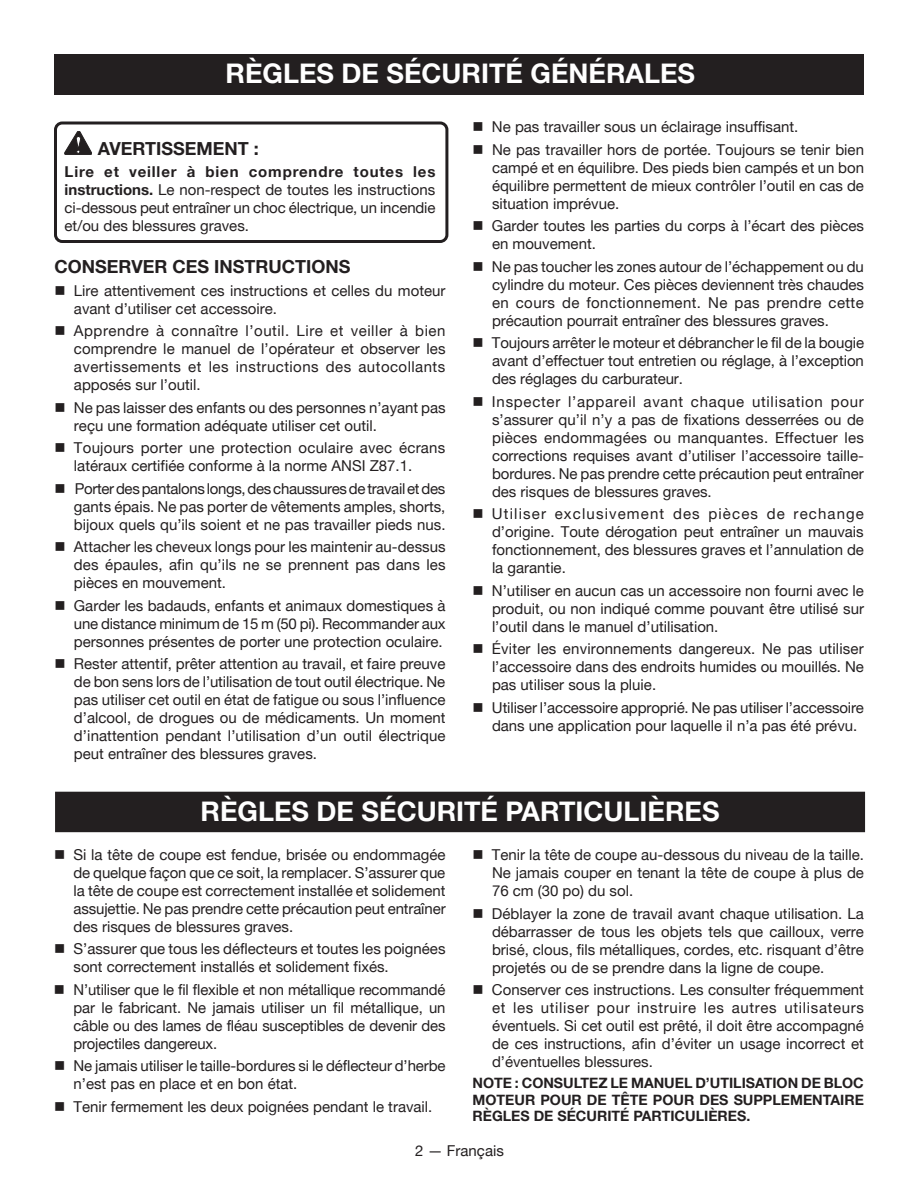
<style>
.page{position:relative;width:918px;height:1188px;background:#fff}
.page>*{position:absolute;margin:0;border:0;box-sizing:border-box;transform-origin:0 0}
.HEADING{font:700 27px "Helvetica Neue";color:#fff}
.Warning{font:700 18px "Helvetica Neue";color:#231f20}
.bullets{font:15px/18px "Helvetica Neue";color:#231f20;text-align:justify}
.Warning_Text{font:15px/18px "Helvetica Neue";letter-spacing:-.01em;color:#231f20;text-align:justify}
.Body_text{font:700 14.25px/16.5px "Helvetica Neue";color:#231f20;text-align:justify}
.s1{font-weight:700}
</style>
<div class="page">
<div style="left:54px;top:122px;width:394px;height:121px;border:3px solid #231f20;border-radius:7px"></div>
<svg style="left:65px;top:131px;width:27px;height:24px"></svg>
<div style="left:54px;top:54px;width:810px;height:40px;background:#231f20"></div>
<div style="left:56px;top:792px;width:808px;height:39px;background:#231f20"></div>
<div style="left:55px;top:792px;width:810px;height:40px;border:2px solid #231f20"></div>
<p class="HEADING" style="left:226px;top:57px;width:471px">RÈGLES DE SÉCURITÉ GÉNÉRALES</p>
<p class="bullets" style="left:472px;top:118px;width:327px">■ Ne pas travailler sous un éclairage insuffisant.</p>
<p class="bullets" style="left:492px;top:140px;width:374px;text-indent:-20px">■ Ne pas travailler hors de portée. Toujours se tenir bien campé et en équilibre. Des pieds bien campés et un bon équilibre permettent de mieux contrôler l’outil en cas de situation imprévue.</p>
<p class="bullets" style="left:492px;top:217px;width:374px;text-indent:-20px">■ Garder toutes les parties du corps à l’écart des pièces en mouvement.</p>
<p class="bullets" style="left:492px;top:257px;width:374px;text-indent:-20px">■ Ne pas toucher les zones autour de l’échappement ou du cylindre du moteur. Ces pièces deviennent très chaudes en cours de fonctionnement. Ne pas prendre cette précaution pourrait entraîner des blessures graves.</p>
<p class="bullets" style="left:492px;top:334px;width:374px;text-indent:-20px">■ Toujours arrêter le moteur et débrancher le fil de la bougie avant d’effectuer tout entretien ou réglage, à l’exception des réglages du carburateur.</p>
<p class="bullets" style="left:492px;top:392px;width:374px;text-indent:-20px">■ Inspecter l’appareil avant chaque utilisation pour s’assurer qu’il n’y a pas de fixations desserrées ou de pièces endommagées ou manquantes. Effectuer les corrections requises avant d’utiliser l’accessoire taille&shy;bordures. Ne pas prendre cette précaution peut entraîner des risques de blessures graves.</p>
<p class="bullets" style="left:492px;top:505px;width:374px;text-indent:-20px">■ Utiliser exclusivement des pièces de rechange d’origine. Toute dérogation peut entraîner un mauvais fonctionnement, des blessures graves et l’annulation de la garantie.</p>
<p class="bullets" style="left:492px;top:581px;width:374px;text-indent:-20px">■ N’utiliser en aucun cas un accessoire non fourni avec le produit, ou non indiqué comme pouvant être utilisé sur l’outil dans le manuel d’utilisation.</p>
<p class="bullets" style="left:492px;top:640px;width:373px;text-indent:-20px">■ Éviter les environnements dangereux. Ne pas utiliser l’accessoire dans des endroits humides ou mouillés. Ne pas utiliser sous la pluie.</p>
<p class="bullets" style="left:492px;top:698px;width:373px;text-indent:-20px">■ Utiliser l’accessoire approprié. Ne pas utiliser l’accessoire dans une application pour laquelle il n’a pas été prévu.</p>
<p class="Warning" style="left:98px;top:137px;width:162px">AVERTISSEMENT :</p>
<p class="Warning_Text" style="left:65px;top:163px;width:372px"><span class="s1">Lire et veiller à bien comprendre toutes les instructions.</span> Le non-respect de toutes les instructions ci-dessous peut entraîner un choc électrique, un incendie et/ou des blessures graves.</p>
<p class="Warning" style="left:54px;top:256px;width:298px">CONSERVER CES INSTRUCTIONS</p>
<p class="bullets" style="left:74px;top:281px;width:373px;text-indent:-20px">■ Lire attentivement ces instructions et celles du moteur avant d’utiliser cet accessoire.</p>
<p class="bullets" style="left:74px;top:322px;width:373px;text-indent:-20px">■ Apprendre à connaître l’outil. Lire et veiller à bien comprendre le manuel de l’opérateur et observer les avertissements et les instructions des autocollants apposés sur l’outil.</p>
<p class="bullets" style="left:74px;top:398px;width:373px;text-indent:-20px">■ Ne pas laisser des enfants ou des personnes n’ayant pas reçu une formation adéquate utiliser cet outil.</p>
<p class="bullets" style="left:74px;top:439px;width:373px;text-indent:-20px">■ Toujours porter une protection oculaire avec écrans latéraux certifiée conforme à la norme ANSI Z87.1.</p>
<p class="bullets" style="left:74px;top:479px;width:373px;text-indent:-20px">■ Porter des pantalons longs, des chaussures de travail et des gants épais. Ne pas porter de vêtements amples, shorts, bijoux quels qu’ils soient et ne pas travailler pieds nus.</p>
<p class="bullets" style="left:74px;top:538px;width:373px;text-indent:-20px">■ Attacher les cheveux longs pour les maintenir au-dessus des épaules, afin qu’ils ne se prennent pas dans les pièces en mouvement.</p>
<p class="bullets" style="left:74px;top:596px;width:373px;text-indent:-20px">■ Garder les badauds, enfants et animaux domestiques à une distance minimum de 15 m (50 pi). Recommander aux personnes présentes de porter une protection oculaire.</p>
<p class="bullets" style="left:74px;top:655px;width:373px;text-indent:-20px">■ Rester attentif, prêter attention au travail, et faire preuve de bon sens lors de l’utilisation de tout outil électrique. Ne pas utiliser cet outil en état de fatigue ou sous l’influence d’alcool, de drogues ou de médicaments. Un moment d’inattention pendant l’utilisation d’un outil électrique peut entraîner des blessures graves.</p>
<p class="HEADING" style="left:201px;top:795px;width:520px">RÈGLES DE SÉCURITÉ PARTICULIÈRES</p>
<p class="bullets" style="left:74px;top:845px;width:374px;text-indent:-20px">■ Si la tête de coupe est fendue, brisée ou endommagée de quelque façon que ce soit, la remplacer. S’assurer que la tête de coupe est correctement installée et solidement assujettie. Ne pas prendre cette précaution peut entraîner des risques de blessures graves.</p>
<p class="bullets" style="left:74px;top:940px;width:374px;text-indent:-20px">■ S’assurer que tous les déflecteurs et toutes les poignées sont correctement installés et solidement fixés.</p>
<p class="bullets" style="left:74px;top:980px;width:374px;text-indent:-20px">■ N’utiliser que le fil flexible et non métallique recommandé par le fabricant. Ne jamais utiliser un fil métallique, un câble ou des lames de fléau susceptibles de devenir des projectiles dangereux.</p>
<p class="bullets" style="left:74px;top:1057px;width:374px;text-indent:-20px">■ Ne jamais utiliser le taille-bordures si le déflecteur d’herbe n’est pas en place et en bon état.</p>
<p class="bullets" style="left:54px;top:1097px;width:380px">■ Tenir fermement les deux poignées pendant le travail.</p>
<p class="bullets" style="left:492px;top:846px;width:374px;text-indent:-20px">■ Tenir la tête de coupe au-dessous du niveau de la taille.<br>Ne jamais couper en tenant la tête de coupe à plus de 76 cm (30 po) du sol.</p>
<p class="bullets" style="left:492px;top:904px;width:373px;text-indent:-20px">■ Déblayer la zone de travail avant chaque utilisation. La débarrasser de tous les objets tels que cailloux, verre brisé, clous, fils métalliques, cordes, etc. risquant d’être projetés ou de se prendre dans la ligne de coupe.</p>
<p class="bullets" style="left:492px;top:981px;width:374px;text-indent:-20px">■ Conserver ces instructions. Les consulter fréquemment et les utiliser pour instruire les autres utilisateurs éventuels. Si cet outil est prêté, il doit être accompagné de ces instructions, afin d’éviter un usage incorrect et d’éventuelles blessures.</p>
<p class="Body_text" style="left:472px;top:1075px;width:393px">NOTE : CONSULTEZ LE MANUEL D’UTILISATION DE BLOC MOTEUR POUR DE TÊTE POUR DES SUPPLEMENTAIRE RÈGLES DE SÉCURITÉ PARTICULIÈRES.</p>
<p class="bullets" style="left:415px;top:1141px;width:90px">2 — Français</p>
</div>
